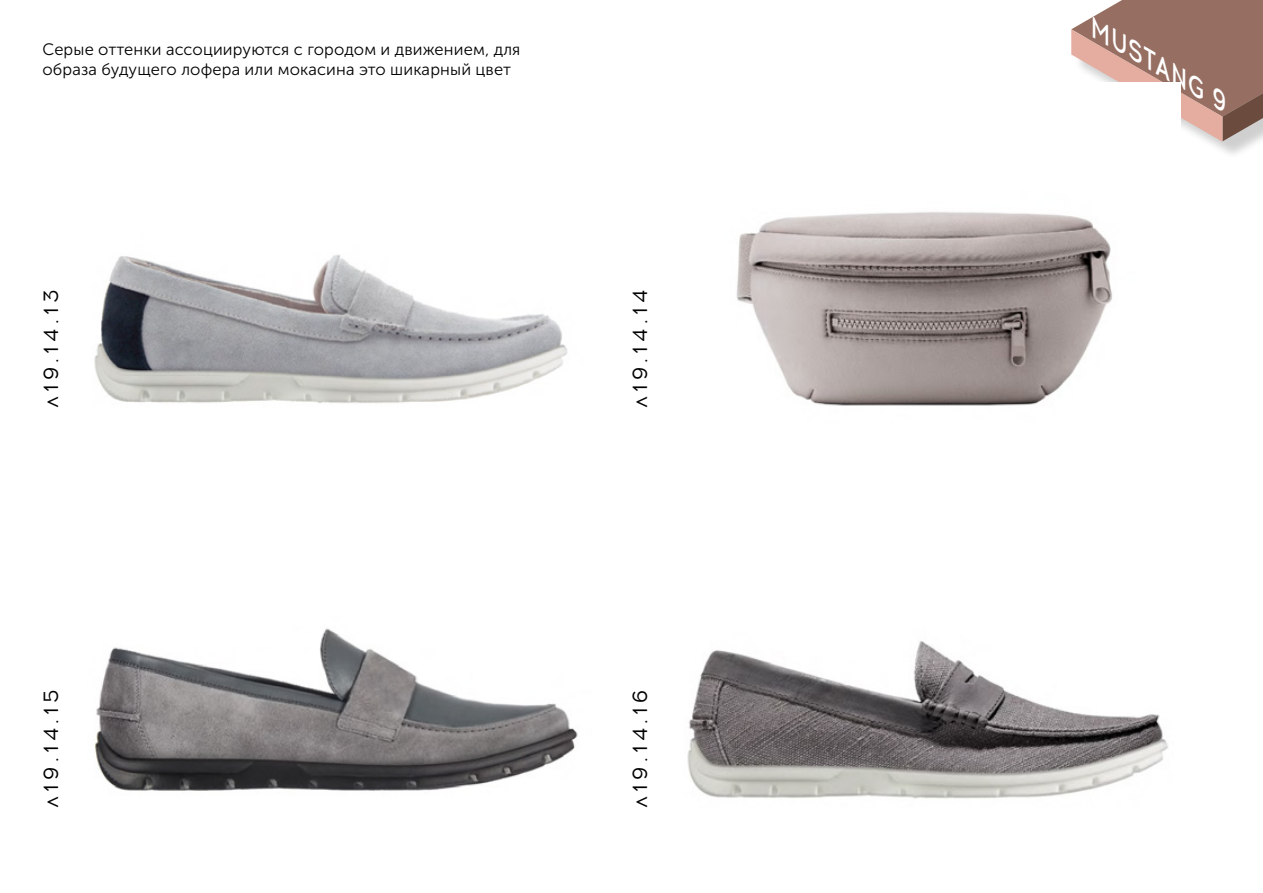
<style>
.page{position:relative;width:1263px;height:893px;background:#fff}
.page>*{position:absolute;margin:0;border:0;box-sizing:border-box;transform-origin:0 0}
.t1{font:italic 500 25.5px "Acrom";color:#fff}
.t2{font:21px "Acrom";letter-spacing:.2em;color:#000}
.t3{font:16.5px/19.8px "Museo Sans Cyrl 300";letter-spacing:.01em;color:#000}
</style>
<div class="page">
<div style="left:1073px;top:0;width:190px;height:160px;background:#000;opacity:.19"></div>
<svg style="left:1071px;top:0;width:192px;height:142px;background:#a9857a"></svg>
<img style="left:687px;top:641px;width:481px;height:158px">
<img style="left:94px;top:255px;width:474px;height:148px">
<img style="left:95px;top:628px;width:483px;height:163px">
<img style="left:736px;top:83px;width:445px;height:323px">
<p class="t3" style="left:43px;top:39px;width:479px">Серые оттенки ассоциируются с городом и движением, для образа будущего лофера или мокасина это шикарный цвет</p>
<p class="t2" style="left:38px;top:408px;width:120px;rotate:-90deg">л19.14.13</p>
<p class="t2" style="left:626px;top:408px;width:120px;rotate:-90deg">л19.14.14</p>
<p class="t2" style="left:38px;top:808px;width:120px;rotate:-90deg">л19.14.15</p>
<p class="t2" style="left:626px;top:808px;width:120px;rotate:-90deg">л19.14.16</p>
<h1 class="t1" style="left:1104px;top:13px;width:158px;rotate:30deg">MUSTANG 9</h1>
</div>
